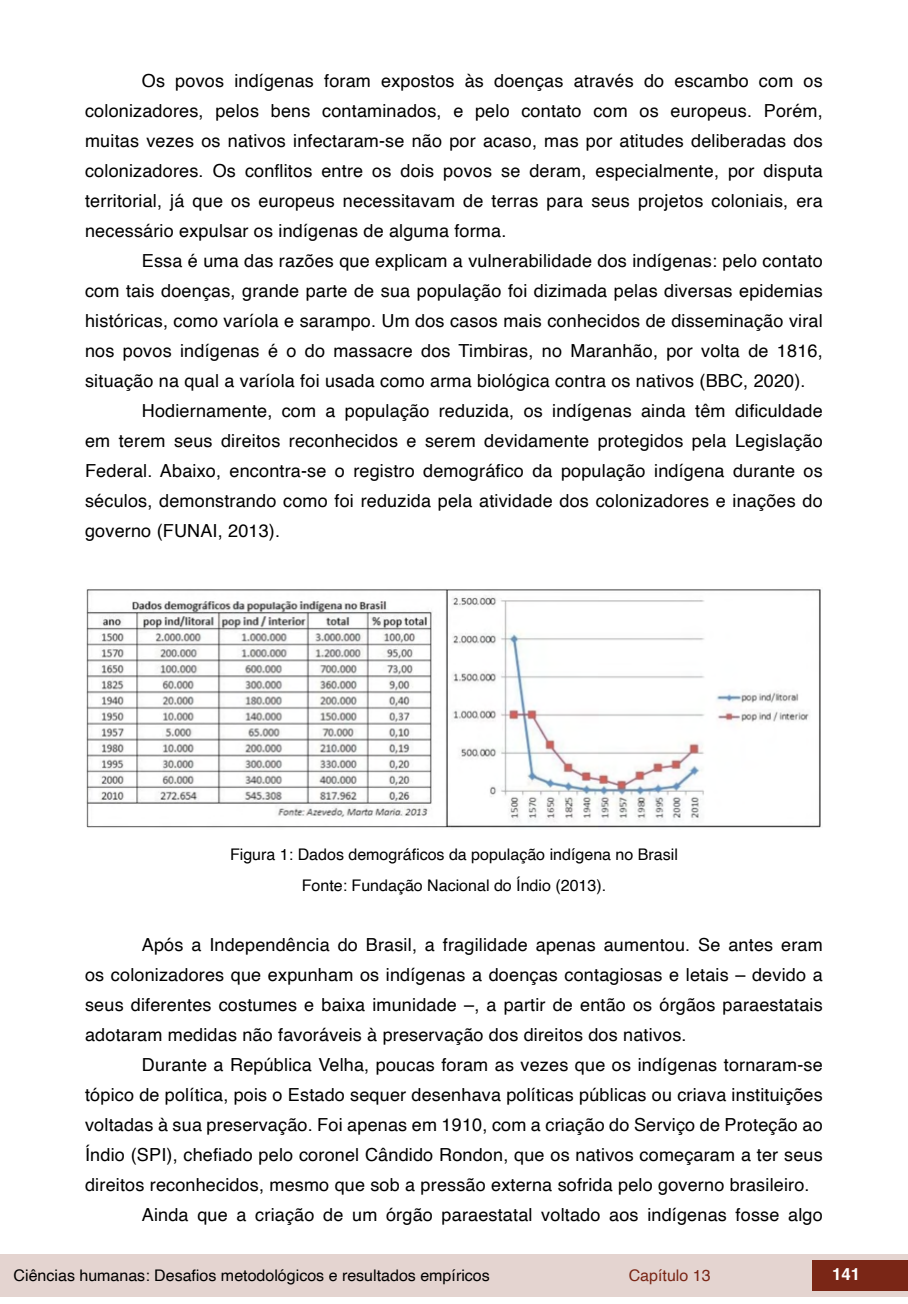
<style>
.page{position:relative;width:908px;height:1304px;background:#fff}
.page>*{position:absolute;margin:0;border:0;box-sizing:border-box;transform-origin:0 0}
.t1{font:18px/30px "Helvetica";letter-spacing:.01em;color:#000;text-align:justify}
.t2{font:700 16.8px "Helvetica";color:#fff}
.t3{font:16px/30.6px "Helvetica";color:#000;text-align:center}
.t4{font:16px "Helvetica";color:#7a2616}
</style>
<div class="page">
<div style="left:0;top:1254px;width:906px;height:43px;background:#e4d4d0"></div>
<div style="left:812px;top:1261px;width:95px;height:30px;background:#7a2616"></div>
<img style="left:86px;top:589px;width:735px;height:239px">
<p class="t1" style="left:85px;top:66px;width:738px;text-indent:57px">Os povos indígenas foram expostos às doenças através do escambo com os colonizadores, pelos bens contaminados, e pelo contato com os europeus. Porém, muitas vezes os nativos infectaram-se não por acaso, mas por atitudes deliberadas dos colonizadores. Os conflitos entre os dois povos se deram, especialmente, por disputa territorial, já que os europeus necessitavam de terras para seus projetos coloniais, era necessário expulsar os indígenas de alguma forma.</p>
<p class="t1" style="left:142px;top:246px;width:682px">Essa é uma das razões que explicam a vulnerabilidade dos indígenas: pelo contato</p>
<p class="t1" style="left:85px;top:276px;width:738px">com tais doenças, grande parte de sua população foi dizimada pelas diversas epidemias</p>
<p class="t1" style="left:85px;top:306px;width:738px">históricas, como varíola e sarampo. Um dos casos mais conhecidos de disseminação viral</p>
<p class="t1" style="left:85px;top:336px;width:738px">nos povos indígenas é o do massacre dos Timbiras, no Maranhão, por volta de 1816,</p>
<p class="t1" style="left:85px;top:366px;width:721px">situação na qual a varíola foi usada como arma biológica contra os nativos (BBC, 2020).</p>
<p class="t1" style="left:142px;top:396px;width:682px">Hodiernamente, com a população reduzida, os indígenas ainda têm dificuldade</p>
<p class="t1" style="left:85px;top:427px;width:738px">em terem seus direitos reconhecidos e serem devidamente protegidos pela Legislação</p>
<p class="t1" style="left:85px;top:457px;width:738px">Federal. Abaixo, encontra-se o registro demográfico da população indígena durante os</p>
<p class="t1" style="left:85px;top:487px;width:738px">séculos, demonstrando como foi reduzida pela atividade dos colonizadores e inações do</p>
<p class="t1" style="left:85px;top:517px;width:196px">governo (FUNAI, 2013).</p>
<p class="t3" style="left:230px;top:840px;width:449px">Figura 1: Dados demográficos da população indígena no Brasil<br>Fonte: Fundação Nacional do Índio (2013).</p>
<p class="t1" style="left:85px;top:930px;width:738px;text-indent:57px">Após a Independência do Brasil, a fragilidade apenas aumentou. Se antes eram os colonizadores que expunham os indígenas a doenças contagiosas e letais – devido a seus diferentes costumes e baixa imunidade –, a partir de então os órgãos paraestatais adotaram medidas não favoráveis à preservação dos direitos dos nativos.</p>
<p class="t1" style="left:142px;top:1050px;width:682px">Durante a República Velha, poucas foram as vezes que os indígenas tornaram-se</p>
<p class="t1" style="left:85px;top:1080px;width:738px">tópico de política, pois o Estado sequer desenhava políticas públicas ou criava instituições</p>
<p class="t1" style="left:85px;top:1110px;width:738px">voltadas à sua preservação. Foi apenas em 1910, com a criação do Serviço de Proteção ao</p>
<p class="t1" style="left:85px;top:1140px;width:738px">Índio (SPI), chefiado pelo coronel Cândido Rondon, que os nativos começaram a ter seus</p>
<p class="t1" style="left:85px;top:1170px;width:725px">direitos reconhecidos, mesmo que sob a pressão externa sofrida pelo governo brasileiro.</p>
<p class="t1" style="left:142px;top:1200px;width:682px">Ainda que a criação de um órgão paraestatal voltado aos indígenas fosse algo</p>
<p class="t3" style="left:14px;top:1260px;width:477px">Ciências humanas: Desafios metodológicos e resultados empíricos</p>
<p class="t4" style="left:628px;top:1263px;width:83px">Capítulo 13</p>
<p class="t2" style="left:831px;top:1261px;width:30px">141</p>
</div>
